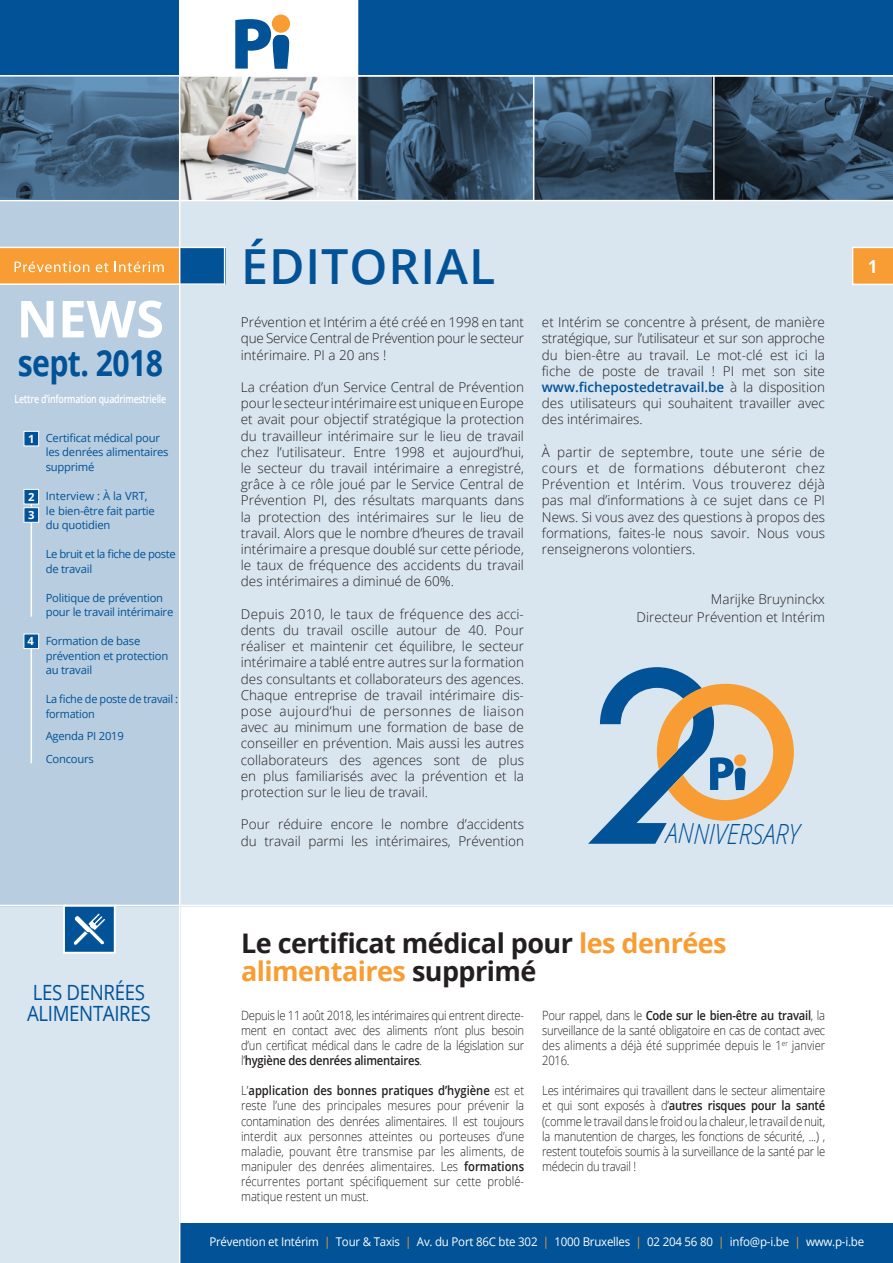
<style>
.page{position:relative;width:893px;height:1263px;background:#fff}
.page>*{position:absolute;margin:0;border:0;box-sizing:border-box;transform-origin:0 0}
.t1{font:700 51px "Open Sans";color:#fff}
.t2{font:600 48.3px "Open Sans";letter-spacing:.02em;color:#015296}
.t3{font:700 36px "Open Sans";letter-spacing:-.02em;color:#015296;scale:.84 1}
.t4{font:italic 300 27.9px "Open Sans";color:#015296;scale:.83 1}
.Subtitel{font:700 27px/28.5px "Open Sans";letter-spacing:-.02em;color:#231f20}
.t5{font:21px/21px "Open Sans";letter-spacing:-.02em;color:#015296;scale:.89 1}
.t6{font:700 18px "Open Sans";color:#fff;scale:.91 1}
.t7{font:300 13.5px/16.2px "Open Sans";color:#231f20;text-align:justify}
.t8{font:300 12.75px/15px "Open Sans";letter-spacing:-.02em;color:#231f20;text-align:justify;scale:.88 1}
.t9{font:12px "Open Sans";letter-spacing:-.02em;color:#fff;scale:.96 1}
.t10{font:11.25px/14.5px "Open Sans";letter-spacing:-.02em;color:#015296}
.t11{font:600 11.25px "Open Sans";letter-spacing:-.02em;color:#fff;scale:.78 1}
.t12{font:11.25px/14.5px "Open Sans";letter-spacing:-.04em;color:#015296}
.t13{font:11.25px "Open Sans";color:#015296}
.t14{font:700 11.25px "Open Sans";color:#fff}
.s1{font-weight:600;color:#015296}
.s2{color:#f89d33}
.s3{font-weight:600}
</style>
<div class="page">
<div style="left:180px;top:1223px;width:713px;height:40px;background:#015296"></div>
<div style="left:0;top:201px;width:893px;height:705px;background:#d9e5ef"></div>
<div style="left:0;top:199px;width:180px;height:707px;background:#b8cde0"></div>
<div style="left:0;top:248px;width:225px;height:37px;background:#015296"></div>
<svg style="left:180px;top:77px;width:176px;height:123px"></svg>
<div style="left:358px;top:0;width:535px;height:76px;background:#015296"></div>
<svg style="left:358px;top:77px;width:535px;height:123px;background:#344e65"></svg>
<div style="left:0;top:0;width:179px;height:76px;background:#015296"></div>
<div style="left:272px;top:15px;width:18px;height:18px;background:#f89d33;border-radius:50%"></div>
<svg style="left:235px;top:19px;width:54px;height:50px"></svg>
<hr style="left:533px;top:77px;width:1px;height:123px;background:#fff">
<hr style="left:713px;top:76px;width:2px;height:124px;background:#fff">
<hr style="left:0;top:200px;width:893px;height:1px;background:#fff">
<div style="left:0;top:247px;width:180px;height:38px;background:#f89d33"></div>
<hr style="left:0;top:247px;width:225px;height:1px;background:#fff">
<hr style="left:0;top:283px;width:225px;height:2px;background:#fff">
<hr style="left:224px;top:247px;width:1px;height:38px;background:#fff">
<svg style="left:852px;top:247px;width:41px;height:38px;background:#f8a646"></svg>
<div style="left:24px;top:431px;width:15px;height:15px;background:#015296;border:1px solid #fff"></div>
<hr style="left:31px;top:636px;width:1px;height:127px;background:#fff">
<div style="left:24px;top:634px;width:15px;height:15px;background:#015296;border:1px solid #fff"></div>
<svg style="left:0;top:77px;width:179px;height:123px;background:#456886"></svg>
<div style="left:0;top:906px;width:180px;height:357px;background:#d9e5ef"></div>
<hr style="left:179px;top:74px;width:1px;height:1189px;background:#fff">
<div style="left:24px;top:489px;width:15px;height:15px;background:#015296;border:1px solid #fff"></div>
<hr style="left:0;top:75px;width:893px;height:2px;background:#fff">
<hr style="left:0;top:905px;width:893px;height:1px;background:#fff">
<hr style="left:31px;top:511px;width:1px;height:106px;background:#fff">
<div style="left:24px;top:507px;width:15px;height:16px;background:#015296;border:1px solid #fff"></div>
<svg style="left:63px;top:906px;width:53px;height:48px;background:#407db0"></svg>
<svg style="left:15px;top:261px;width:74px;height:11px"></svg>
<svg style="left:96px;top:263px;width:12px;height:9px"></svg>
<svg style="left:115px;top:261px;width:49px;height:11px"></svg>
<svg style="left:588px;top:667px;width:206px;height:177px"></svg>
<p class="t1" style="left:17px;top:283px;width:149px">NEWS</p>
<p class="t3" style="left:18px;top:338px;width:174px">sept. 2018</p>
<p class="t11" style="left:14px;top:391px;width:196px">Lettre d’information quadrimestrielle</p>
<p class="t14" style="left:28px;top:431px;width:8px">1</p>
<p class="t14" style="left:28px;top:489px;width:8px">2</p>
<p class="t14" style="left:28px;top:507px;width:8px">3</p>
<p class="t14" style="left:28px;top:633px;width:8px">4</p>
<p class="t10" style="left:46px;top:430px;width:124px">Certificat médical pour les denrées alimentaires supprimé</p>
<p class="t13" style="left:46px;top:488px;width:104px">Interview : À la VRT,</p>
<p class="t10" style="left:46px;top:503px;width:111px">le bien-être fait partie</p>
<p class="t10" style="left:46px;top:517px;width:66px">du quotidien</p>
<p class="t12" style="left:46px;top:546px;width:131px">Le bruit et la fiche de poste de travail</p>
<p class="t10" style="left:46px;top:590px;width:129px">Politique de prévention pour le travail intérimaire</p>
<p class="t10" style="left:46px;top:634px;width:124px">Formation de base prévention et protection au travail</p>
<p class="t10" style="left:46px;top:692px;width:134px">La fiche de poste de travail : formation</p>
<p class="t10" style="left:46px;top:729px;width:80px">Agenda PI 2019</p>
<p class="t10" style="left:46px;top:751px;width:50px">Concours</p>
<p class="t2" style="left:241px;top:233px;width:256px">ÉDITORIAL</p>
<p class="t7" style="left:241px;top:314px;width:285px">Prévention et Intérim a été créé en 1998 en tant que Service Central de Prévention pour le secteur intérimaire. PI a 20 ans !</p>
<p class="t7" style="left:241px;top:379px;width:285px">La création d’un Service Central de Prévention pour le secteur intérimaire est unique en Europe et avait pour objectif stratégique la protection du travailleur intérimaire sur le lieu de travail chez l’utilisateur. Entre 1998 et aujourd’hui, le secteur du travail intérimaire a enregistré, grâce à ce rôle joué par le Service Central de Prévention PI, des résultats marquants dans la protection des intérimaires sur le lieu de travail. Alors que le nombre d’heures de travail intérimaire a presque doublé sur cette période, le taux de fréquence des accidents du travail des intérimaires a diminué de 60%.</p>
<p class="t7" style="left:241px;top:605px;width:285px">Depuis 2010, le taux de fréquence des acci&shy;dents du travail oscille autour de 40. Pour réaliser et maintenir cet équilibre, le secteur intérimaire a tablé entre autres sur la formation des consultants et collaborateurs des agences.<br>Chaque entreprise de travail intérimaire dis&shy;pose aujourd’hui de personnes de liaison avec au minimum une formation de base de conseiller en prévention. Mais aussi les autres collaborateurs des agences sont de plus en plus familiarisés avec la prévention et la protection sur le lieu de travail.</p>
<p class="t7" style="left:241px;top:816px;width:285px">Pour réduire encore le nombre d’accidents du travail parmi les intérimaires, Prévention</p>
<p class="t7" style="left:542px;top:314px;width:285px">et Intérim se concentre à présent, de manière stratégique, sur l’utilisateur et sur son approche du bien-être au travail. Le mot-clé est ici la fiche de poste de travail ! PI met son site <span class="s1">www.fichepostedetravail.be</span> à la disposition des utilisateurs qui souhaitent travailler avec des intérimaires.</p>
<p class="t7" style="left:542px;top:443px;width:285px">À partir de septembre, toute une série de cours et de formations débuteront chez Prévention et Intérim. Vous trouverez déjà pas mal d’informations à ce sujet dans ce PI News. Si vous avez des questions à propos des formations, faites-le nous savoir. Nous vous renseignerons volontiers.</p>
<p class="t7" style="left:711px;top:591px;width:116px">Marijke Bruyninckx</p>
<p class="t7" style="left:637px;top:609px;width:190px">Directeur Prévention et Intérim</p>
<p class="t4" style="left:665px;top:814px;width:162px">ANNIVERSARY</p>
<p class="t6" style="left:868px;top:254px;width:12px">1</p>
<p class="t5" style="left:27px;top:982px;width:140px">LES DENRÉES<br>ALIMENTAIRES</p>
<p class="Subtitel" style="left:241px;top:928px;width:487px">Le certificat médical pour <span class="s2">les denrées alimentaires</span> supprimé</p>
<p class="t8" style="left:241px;top:1008px;width:323px">Depuis le 11 août 2018, les intérimaires qui entrent directe&shy;ment en contact avec des aliments n’ont plus besoin d’un certificat médical dans le cadre de la législation sur l’<span class="s3">hygiène des denrées alimentaires</span>.</p>
<p class="t8" style="left:241px;top:1083px;width:323px">L’<span class="s3">application des bonnes pratiques d’hygiène</span> est et reste l’une des principales mesures pour prévenir la contamination des denrées alimentaires. Il est toujours interdit aux personnes atteintes ou porteuses d’une maladie, pouvant être transmise par les aliments, de manipuler des denrées alimentaires. Les <span class="s3">formations </span>récurrentes portant spécifiquement sur cette problé&shy;matique restent un must.</p>
<p class="t8" style="left:542px;top:1008px;width:323px">Pour rappel, dans le <span class="s3">Code sur le bien-être au travail</span>, la surveillance de la santé obligatoire en cas de contact avec des aliments a déjà été supprimée depuis le 1<sup>er</sup> janvier 2016.</p>
<p class="t8" style="left:542px;top:1083px;width:323px">Les intérimaires qui travaillent dans le secteur alimentaire et qui sont exposés à d’<span class="s3">autres risques pour la santé </span>(comme le travail dans le froid ou la chaleur, le travail de nuit, la manutention de charges, les fonctions de sécurité, ...) , restent toutefois soumis à la surveillance de la santé par le médecin du travail !</p>
<p class="t9" style="left:209px;top:1233px;width:684px">Prévention et Intérim <span class="s2">|</span> Tour &amp; Taxis <span class="s2">|</span> Av. du Port 86C bte 302 <span class="s2">|</span> 1000 Bruxelles <span class="s2">|</span> 02 204 56 80 <span class="s2">|</span> info@p-i.be <span class="s2">|</span> www.p-i.be</p>
</div>
